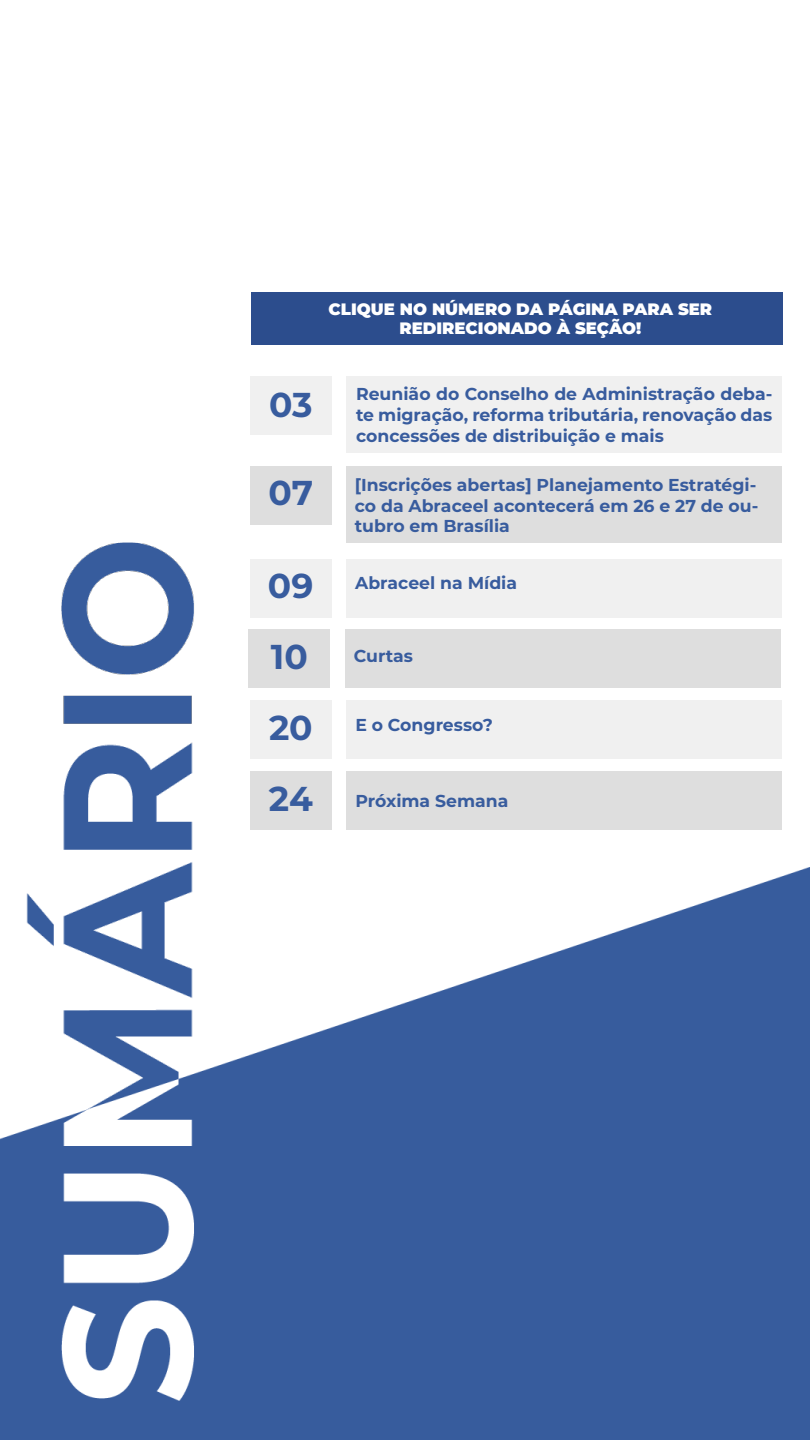
<style>
.page{position:relative;width:810px;height:1440px;background:#fff}
.page>*{position:absolute;margin:0;border:0;box-sizing:border-box;transform-origin:0 0}
.t1{font:700 34.5px/70.7px "Montserrat";color:#385c9e}
.t2{font:700 17.25px/20.7px "Montserrat";color:#385c9e;text-align:justify}
.t3{font:900 16.5px/19.8px "Montserrat";color:#fff;text-align:center}
.s1{font-size:34.5px}
</style>
<div class="page">
<img style="left:0;top:292px;width:810px;height:1148px">
<div style="left:251px;top:293px;width:531px;height:52px;background:#2c4d8d"></div>
<div style="left:347px;top:376px;width:435px;height:76px;background:#f0f0f0"></div>
<div style="left:250px;top:376px;width:82px;height:59px;background:#f0f0f0"></div>
<div style="left:347px;top:466px;width:435px;height:76px;background:#dedede"></div>
<div style="left:250px;top:466px;width:82px;height:58px;background:#dedede"></div>
<div style="left:346px;top:559px;width:436px;height:58px;background:#f0f0f0"></div>
<div style="left:250px;top:559px;width:81px;height:58px;background:#f0f0f0"></div>
<div style="left:345px;top:629px;width:436px;height:59px;background:#dedede"></div>
<div style="left:249px;top:629px;width:81px;height:59px;background:#dedede"></div>
<div style="left:347px;top:700px;width:435px;height:59px;background:#f0f0f0"></div>
<div style="left:250px;top:700px;width:82px;height:59px;background:#f0f0f0"></div>
<div style="left:347px;top:771px;width:435px;height:58px;background:#dedede"></div>
<div style="left:250px;top:771px;width:82px;height:58px;background:#dedede"></div>
<p class="t3" style="left:329px;top:298px;width:385px">CLIQUE NO NÚMERO DA PÁGINA PARA SER<br>REDIRECIONADO À SEÇÃO!</p>
<h1 class="t1" style="left:269px;top:368px;width:45px">03</h1>
<p class="t2" style="left:356px;top:383px;width:418px">Reunião do Conselho de Administração deba&shy;te migração, reforma tributária, renovação das concessões de distribuição e mais</p>
<h1 class="t1" style="left:269px;top:456px;width:46px">07</h1>
<p class="t2" style="left:355px;top:474px;width:405px">[Inscrições abertas] Planejamento Estratégi&shy;co da Abraceel acontecerá em 26 e 27 de ou&shy;tubro em Brasília</p>
<h1 class="t1" style="left:268px;top:549px;width:47px">09<br>10</h1>
<p class="t2" style="left:355px;top:572px;width:163px">Abraceel na Mídia</p>
<p class="t2" style="left:354px;top:645px;width:61px">Curtas</p>
<p class="t2" style="left:269px;top:713px;width:225px"><span class="s1">20</span> E o Congresso?</p>
<p class="t2" style="left:269px;top:789px;width:241px"><span class="s1">24</span> Próxima Semana</p>
</div>
